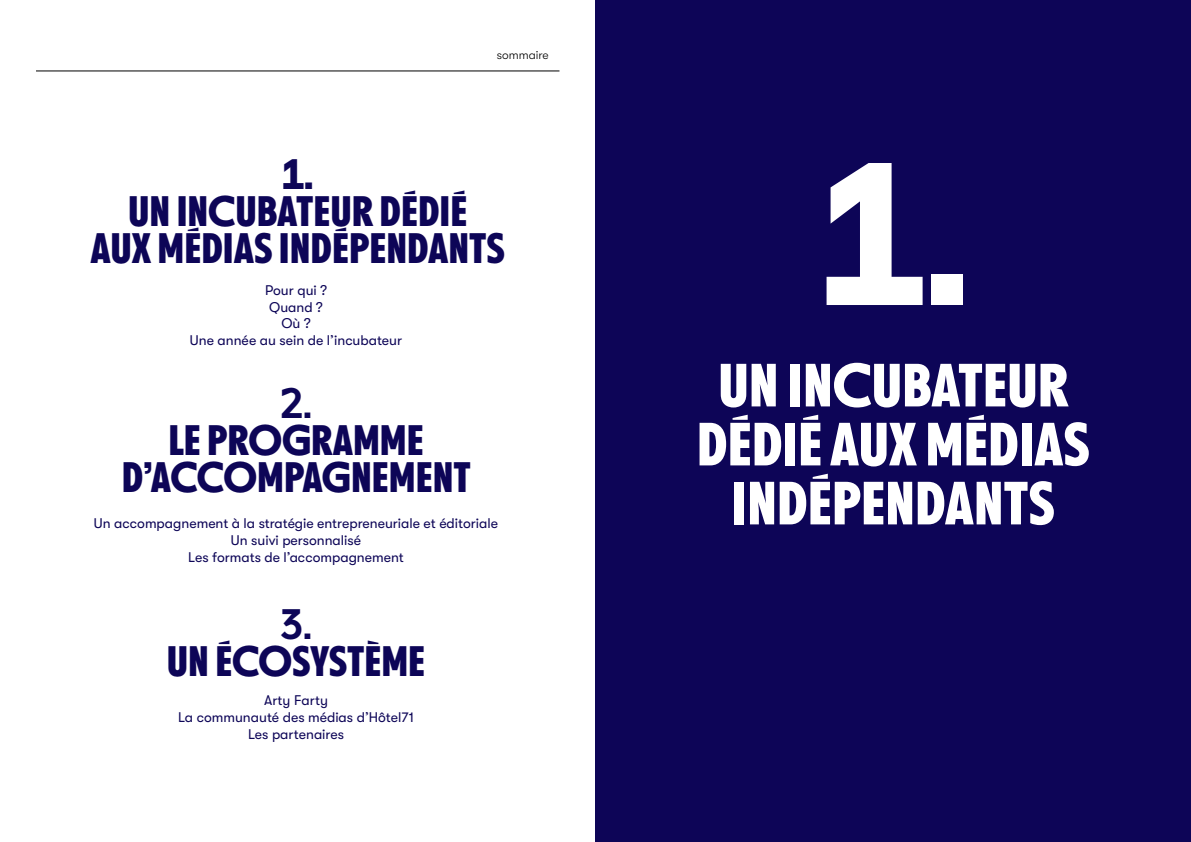
<style>
.page{position:relative;width:1191px;height:842px;background:#fff}
.page>*{position:absolute;margin:0;border:0;box-sizing:border-box;transform-origin:0 0}
.t1{font:700 200px "NEXT Poster";color:#fff}
.t2{font:700 60px/59px "NEXT Poster";color:#fff;text-align:center}
.t3{font:700 42px/37px "NEXT Poster";color:#0d0557;text-align:center}
.t4{font:500 42px "NEXT Poster";color:#0d0557}
.t5{font:14px/16.8px "GT Walsheim Pro";color:#0d0557;text-align:center}
.t6{font:300 12px "GT Walsheim Pro";color:#000}
</style>
<div class="page">
<hr style="left:36px;top:70px;width:523px;height:1px;background:#000">
<div style="left:595px;top:0;width:596px;height:842px;background:#0d0557"></div>
<p class="t6" style="left:497px;top:48px;width:53px">sommaire</p>
<h3 class="t3" style="left:91px;top:156px;width:416px">1.<br>UN INCUBATEUR DÉDIÉ<br>AUX MÉDIAS INDÉPENDANTS</h3>
<p class="t5" style="left:190px;top:282px;width:214px">Pour qui ?<br>Quand ?<br>Où ?<br>Une année au sein de l’incubateur</p>
<h3 class="t4" style="left:280px;top:379px;width:34px">2.</h3>
<h3 class="t3" style="left:122px;top:422px;width:350px">LE PROGRAMME<br>D’ACCOMPAGNEMENT</h3>
<p class="t5" style="left:94px;top:515px;width:405px">Un accompagnement à la stratégie entrepreneuriale et éditoriale<br>Un suivi personnalisé<br>Les formats de l’accompagnement</p>
<h3 class="t4" style="left:280px;top:599px;width:34px">3.</h3>
<h3 class="t3" style="left:167px;top:643px;width:260px">UN ÉCOSYSTÈME</h3>
<p class="t5" style="left:178px;top:692px;width:237px">Arty Farty<br>La communauté des médias d’Hôtel71<br>Les partenaires</p>
<h1 class="t1" style="left:818px;top:116px;width:152px">1.</h1>
<h2 class="t2" style="left:697px;top:357px;width:394px">UN INCUBATEUR<br>DÉDIÉ AUX MÉDIAS<br>INDÉPENDANTS</h2>
</div>
